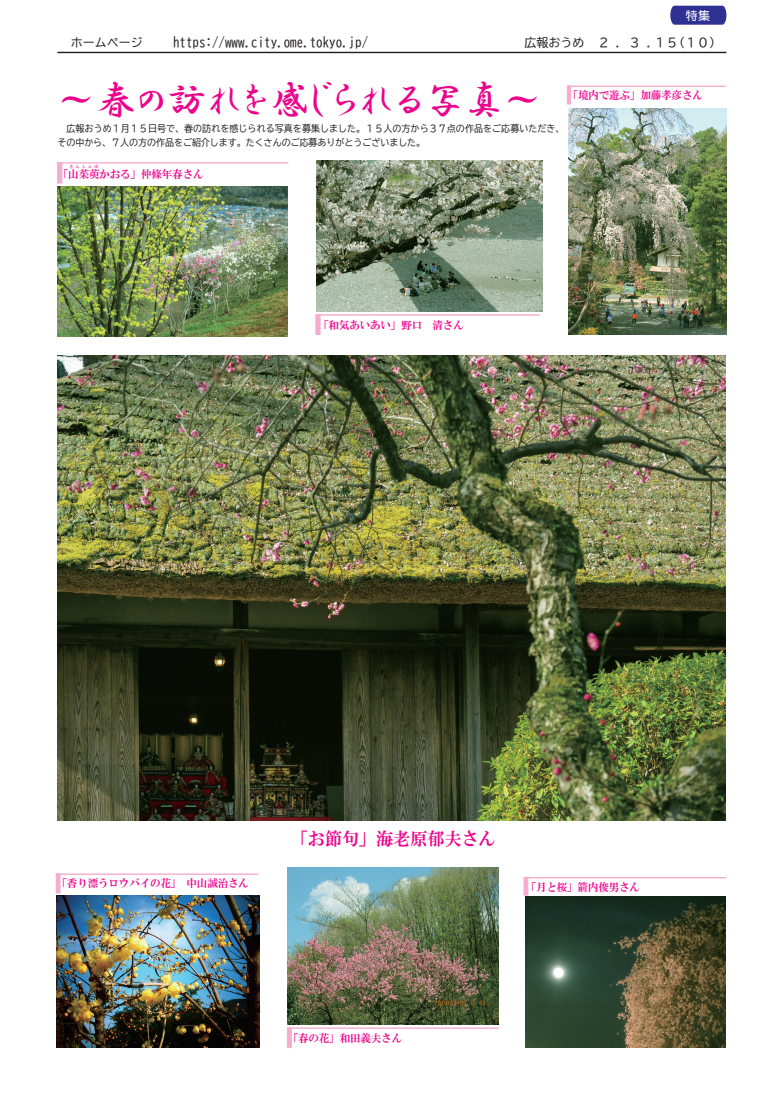
<style>
.page{position:relative;width:769px;height:1109px;background:#fff}
.page>*{position:absolute;margin:0;border:0;box-sizing:border-box;transform-origin:0 0}
.t1{font:40px "HGP Gyoshotai";letter-spacing:.04em;color:#ed028c;scale:.95 1}
.t2{font:18px "HG Mincho E";letter-spacing:-.005em;color:#ed028c;scale:.95 1}
.t3{font:13px "BIZ UD Gothic";color:#231f20}
.t4{font:12px "BIZ UD Gothic";color:#231f20}
.t5{font:12px "DF Maru Gothic Std W7";color:#fff}
.t6{font:11px "HG Mincho E";letter-spacing:-.005em;color:#ed028c;scale:.95 1}
.t7{font:9.5px/14.3px "BIZ UD Gothic";letter-spacing:.005em;color:#231f20;scale:.95 1}
.t8{font:4px "HG Mincho E";letter-spacing:.645em;color:#ed028c;scale:.95 1}
</style>
<div class="page">
<hr style="left:57px;top:52px;width:669px;height:1px;background:#231f20">
<svg style="left:670px;top:6px;width:56px;height:19px"></svg>
<img style="left:57px;top:356px;width:668px;height:464px">
<img style="left:57px;top:186px;width:230px;height:150px">
<img style="left:568px;top:108px;width:157px;height:226px">
<div style="left:57px;top:162px;width:5px;height:21px;background:#f5adce"></div>
<hr style="left:58px;top:162px;width:230px;height:1px;background:#f5adce">
<hr style="left:567px;top:86px;width:3px;height:18px;background:#f5adce">
<hr style="left:567px;top:86px;width:158px;height:1px;background:#f5adce">
<img style="left:316px;top:161px;width:226px;height:150px">
<svg style="left:315px;top:314px;width:5px;height:20px"></svg>
<hr style="left:316px;top:314px;width:223px;height:1px;background:#f5adce">
<img style="left:57px;top:895px;width:202px;height:151px">
<img style="left:288px;top:867px;width:210px;height:157px">
<hr style="left:56px;top:873px;width:4px;height:20px;background:#f5adce">
<hr style="left:56px;top:873px;width:202px;height:1px;background:#f5adce">
<hr style="left:287px;top:1027px;width:4px;height:20px;background:#f5adce">
<hr style="left:287px;top:1027px;width:211px;height:1px;background:#f5adce">
<img style="left:525px;top:896px;width:200px;height:151px">
<svg style="left:523px;top:877px;width:4px;height:18px"></svg>
<hr style="left:524px;top:876px;width:202px;height:2px;background:#f5adce">
<p class="t4" style="left:71px;top:37px;width:73px">ホームページ</p>
<h3 class="t3" style="left:173px;top:36px;width:196px">https://www.city.ome.tokyo.jp/</h3>
<p class="t4" style="left:524px;top:37px;width:61px">広報おうめ</p>
<p class="t4" style="left:597px;top:37px;width:13px">２</p>
<p class="t4" style="left:615px;top:37px;width:27px">．３</p>
<p class="t5" style="left:685px;top:9px;width:26px">特集</p>
<p class="t4" style="left:672px;top:37px;width:49px">)１０(</p>
<p class="t4" style="left:646px;top:37px;width:33px">．１５</p>
<h1 class="t1" style="left:57px;top:80px;width:511px">～春の訪れを感じられる写真~</h1>
<p class="t7" style="left:57px;top:121px;width:535px">　広報おうめ１月１５日号で、春の訪れを感じられる写真を募集しました。１５人の方から３７点の作品をご応募いただき、その中から、７人の方の作品をご紹介します。たくさんのご応募ありがとうございました。</p>
<p class="t6" style="left:58px;top:169px;width:155px">「山茱萸かおる」仲條年春さん</p>
<p class="t8" style="left:69px;top:165px;width:32px">さんしゅゆ</p>
<p class="t6" style="left:567px;top:90px;width:144px">「境内で遊ぶ」加藤孝彦さん</p>
<p class="t6" style="left:318px;top:319px;width:155px">「和気あいあい」野口　清さん</p>
<h2 class="t2" style="left:291px;top:829px;width:217px">「お節句」海老原郁夫さん</h2>
<p class="t6" style="left:56px;top:877px;width:204px">「香り漂うロウバイの花」　中山誠治さん</p>
<p class="t6" style="left:287px;top:1032px;width:122px">「春の花」和田義夫さん</p>
<p class="t6" style="left:525px;top:881px;width:122px">「月と桜」箭内俊男さん</p>
</div>
